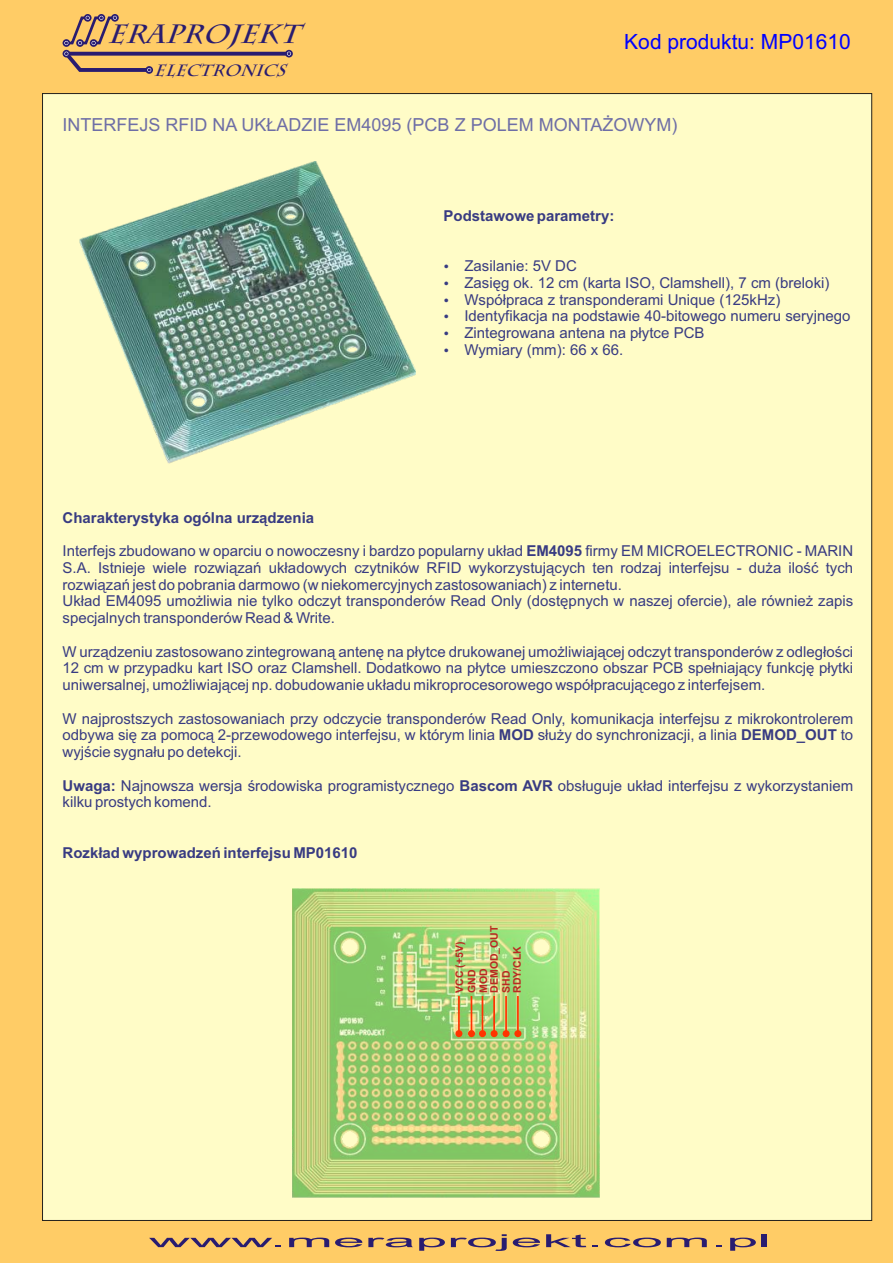
<style>
.page{position:relative;width:893px;height:1263px;background:#fc6}
.page>*{position:absolute;margin:0;border:0;box-sizing:border-box;transform-origin:0 0}
.t1{font:italic 700 26.4px "Charlemagne Std";letter-spacing:.025em;color:#291c70}
.t2{font:21px "Arial";color:#00f}
.t3{font:18px "Arial";color:#6e6ea6}
.t4{font:18px "Arial";color:#291c70;scale:3.17 1}
.t5{font:italic 700 16.35px "Charlemagne Std";letter-spacing:.025em;color:#291c70}
.t6{font:15px/16.8px "Arial";color:#383b82}
.t7{font:700 15px "Arial";color:#383b82}
.t8{font:12.75px "Wingdings";color:#383b82}
.t9{font:700 10.5px/12.5px "Arial";color:#ba2921}
.s1{font-weight:700}
</style>
<div class="page">
<div style="left:42px;top:93px;width:831px;height:1128px;background:#fffcc7"></div>
<svg style="left:153px;top:52px;width:132px;height:4px"></svg>
<svg style="left:285px;top:50px;width:8px;height:8px"></svg>
<svg style="left:287px;top:52px;width:4px;height:4px"></svg>
<svg style="left:63px;top:15px;width:90px;height:59px"></svg>
<img style="left:63px;top:146px;width:372px;height:333px">
<img style="left:287px;top:885px;width:317px;height:316px">
<div style="left:479px;top:1030px;width:7px;height:7px;background:#f30;border-radius:50%"></div>
<div style="left:491px;top:1030px;width:7px;height:7px;background:#f30;border-radius:50%"></div>
<div style="left:503px;top:1030px;width:7px;height:7px;background:#f30;border-radius:50%"></div>
<div style="left:514px;top:1030px;width:7px;height:7px;background:#f30;border-radius:50%"></div>
<div style="left:468px;top:1030px;width:7px;height:7px;background:#f30;border-radius:50%"></div>
<div style="left:455px;top:1030px;width:7px;height:7px;background:#f30;border-radius:50%"></div>
<hr style="left:458px;top:996px;width:2px;height:37px;background:#f30">
<hr style="left:471px;top:996px;width:1px;height:37px;background:#f30">
<hr style="left:482px;top:996px;width:1px;height:37px;background:#f30">
<hr style="left:493px;top:996px;width:2px;height:37px;background:#f30">
<hr style="left:505px;top:996px;width:2px;height:37px;background:#f30">
<hr style="left:517px;top:996px;width:2px;height:37px;background:#f30">
<svg style="left:445px;top:265px;width:3px;height:20px"></svg>
<h1 class="t1" style="left:108px;top:25px;width:192px">ERAPROJEKT</h1>
<p class="t5" style="left:154px;top:65px;width:138px">ELECTRONICS</p>
<h2 class="t2" style="left:624px;top:34px;width:228px">Kod produktu: MP01610</h2>
<p class="t3" style="left:63px;top:118px;width:616px">INTERFEJS RFID NA UKŁADZIE EM4095 (PCB Z POLEM MONTAŻOWYM)</p>
<p class="t7" style="left:444px;top:210px;width:172px">Podstawowe parametry:</p>
<p class="t6" style="left:464px;top:259px;width:114px">Zasilanie: 5V DC</p>
<p class="t8" style="left:444px;top:295px;width:40px">•</p>
<p class="t6" style="left:464px;top:276px;width:367px">Zasięg ok. 12 cm (karta ISO, Clamshell), 7 cm (breloki)</p>
<p class="t6" style="left:464px;top:292px;width:317px">Współpraca z transponderami Unique (125kHz)</p>
<p class="t8" style="left:444px;top:312px;width:40px">•</p>
<p class="t8" style="left:444px;top:328px;width:40px">•</p>
<p class="t8" style="left:444px;top:345px;width:40px">•</p>
<p class="t6" style="left:464px;top:309px;width:388px">Identyfikacja na podstawie 40-bitowego numeru seryjnego</p>
<p class="t6" style="left:464px;top:326px;width:242px">Zintegrowana antena na płytce PCB<br>Wymiary (mm): 66 x 66.</p>
<p class="t7" style="left:63px;top:512px;width:253px">Charakterystyka ogólna urządzenia</p>
<p class="t6" style="left:63px;top:544px;width:792px">Interfejs zbudowano w oparciu o nowoczesny i bardzo popularny układ <span class="s1">EM4095</span> firmy EM MICROELECTRONIC - MARIN S.A. Istnieje wiele rozwiązań układowych czytników RFID wykorzystujących ten rodzaj interfejsu - duża ilość tych rozwiązań jest do pobrania darmowo (w niekomercyjnych zastosowaniach) z internetu.<br>Układ EM4095 umożliwia nie tylko odczyt transponderów Read Only (dostępnych w naszej ofercie), ale również zapis specjalnych transponderów Read &amp; Write.</p>
<p class="t6" style="left:63px;top:644px;width:792px;text-align:justify">W urządzeniu zastosowano zintegrowaną antenę na płytce drukowanej umożliwiającej odczyt transponderów z odległości 12 cm w przypadku kart ISO oraz Clamshell. Dodatkowo na płytce umieszczono obszar PCB spełniający funkcję płytki uniwersalnej, umożliwiającej np. dobudowanie układu mikroprocesorowego współpracującego z interfejsem.</p>
<p class="t6" style="left:63px;top:711px;width:792px;text-align:justify">W najprostszych zastosowaniach przy odczycie transponderów Read Only, komunikacja interfejsu z mikrokontrolerem odbywa się za pomocą 2-przewodowego interfejsu, w którym linia <span class="s1">MOD</span> służy do synchronizacji, a linia <span class="s1">DEMOD_OUT</span> to wyjście sygnału po detekcji.</p>
<p class="t6" style="left:63px;top:778px;width:792px"><span class="s1">Uwaga:</span> Najnowsza wersja środowiska programistycznego <span class="s1">Bascom AVR</span> obsługuje układ interfejsu z wykorzystaniem kilku prostych komend.</p>
<p class="t7" style="left:63px;top:847px;width:297px">Rozkład wyprowadzeń interfejsu MP01610</p>
<p class="t9" style="left:479px;top:993px;width:69px;line-height:10.8px;rotate:-90deg">MOD<br>DEMOD_OUT</p>
<p class="t9" style="left:454px;top:993px;width:53px;rotate:-90deg">VCC (+5V)<br>GND</p>
<p class="t9" style="left:502px;top:993px;width:48px;line-height:11.1px;rotate:-90deg">SHD<br>RDY/CLK</p>
<p class="t4" style="left:149px;top:1234px;width:198px">www.meraprojekt.com.pl</p>
</div>
